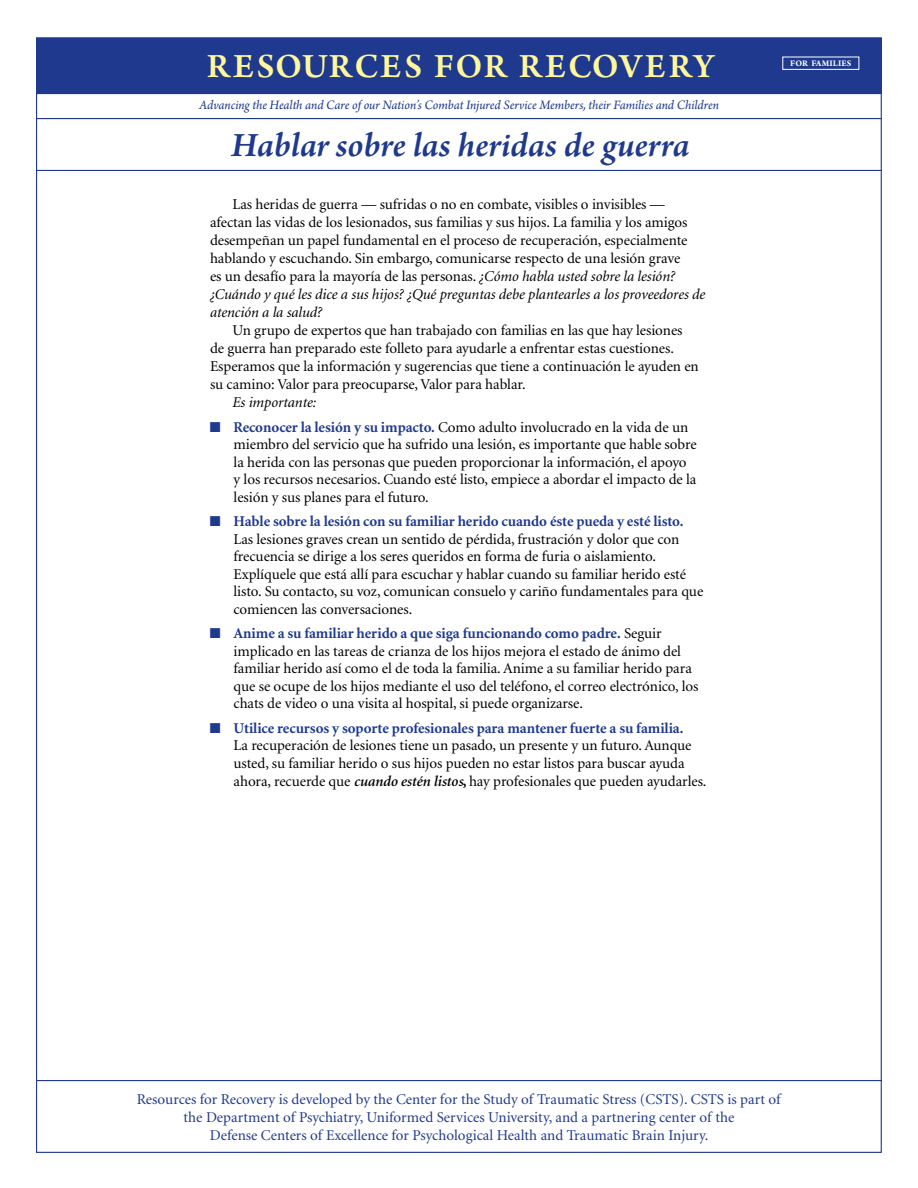
<style>
.page{position:relative;width:918px;height:1188px;background:#fff}
.page>*{position:absolute;margin:0;border:0;box-sizing:border-box;transform-origin:0 0}
.t1{font:italic 600 36px "Arno Pro";letter-spacing:-.005em;color:#1e398d}
.t2{font:600 36px "Arno Pro";letter-spacing:.055em;color:#fff799}
.t3{font:15px/17.5px "Minion";letter-spacing:-.005em;color:#000}
.t4{font:15px/18px "Minion";color:#1e398d;text-align:center}
.t5{font:italic 15px "Minion";letter-spacing:-.005em;color:#000}
.t6{font:italic 13.5px "Arno Pro";letter-spacing:-.005em;color:#1e398d}
.t7{font:700 9px "Arno Pro";letter-spacing:.01em;color:#fff}
.s1{font-style:italic}
.s2{color:#1e398d}
.s3{font-weight:700;color:#1e398d}
.s4{font-weight:600;font-style:italic}
.s5{font-weight:700}
</style>
<div class="page">
<div style="left:36px;top:38px;width:846px;height:56px;background:#1e398d"></div>
<div style="left:782px;top:57px;width:77px;height:13px;border:1px solid #fff"></div>
<hr style="left:36px;top:118px;width:846px;height:1px;background:#1e398d">
<hr style="left:36px;top:170px;width:846px;height:1px;background:#1e398d">
<hr style="left:36px;top:1080px;width:846px;height:1px;background:#1e398d">
<h1 class="t2" style="left:207px;top:45px;width:509px">RESOURCES FOR RECOVERY</h1>
<p class="t7" style="left:790px;top:58px;width:63px">FOR FAMILIES</p>
<p class="t6" style="left:199px;top:97px;width:521px">Advancing the Health and Care of our Nation’s Combat Injured Service Members, their Families and Children</p>
<h1 class="t1" style="left:231px;top:125px;width:460px">Hablar sobre las heridas de guerra</h1>
<p class="t3" style="left:210px;top:196px;width:497px;line-height:18px;text-indent:22px">Las heridas de guerra — sufridas o no en combate, visibles o invisibles — afectan las vidas de los lesionados, sus familias y sus hijos. La familia y los amigos desempeñan un papel fundamental en el proceso de recuperación, especialmente hablando y escuchando. Sin embargo, comunicarse respecto de una lesión grave<br>es un desafío para la mayoría de las personas. <span class="s1">¿Cómo habla usted sobre la lesión? ¿Cuándo y qué les dice a sus hijos? ¿Qué preguntas debe plantearles a los proveedores de atención a la salud?</span></p>
<p class="t3" style="left:210px;top:322px;width:490px;line-height:18px;text-indent:22px">Un grupo de expertos que han trabajado con familias en las que hay lesiones de guerra han preparado este folleto para ayudarle a enfrentar estas cuestiones.<br>Esperamos que la información y sugerencias que tiene a continuación le ayuden en su camino: Valor para preocuparse, Valor para hablar.</p>
<p class="t5" style="left:232px;top:395px;width:85px">Es importante:</p>
<p class="t3" style="left:234px;top:419px;width:465px;text-indent:-24px"><span class="s2">■</span> <span class="s3">Reconocer la lesión y su impacto.</span> Como adulto involucrado en la vida de un miembro del servicio que ha sufrido una lesión, es importante que hable sobre la herida con las personas que pueden proporcionar la información, el apoyo y los recursos necesarios. Cuando esté listo, empiece a abordar el impacto de la lesión y sus planes para el futuro.</p>
<p class="t3" style="left:234px;top:513px;width:471px;text-indent:-24px"><span class="s2">■</span> <span class="s3">Hable sobre la lesión con su familiar herido cuando éste pueda y esté listo.<br></span>Las lesiones graves crean un sentido de pérdida, frustración y dolor que con frecuencia se dirige a los seres queridos en forma de furia o aislamiento.<br>Explíquele que está allí para escuchar y hablar cuando su familiar herido esté listo. Su contacto, su voz, comunican consuelo y cariño fundamentales para que comiencen las conversaciones.</p>
<p class="t3" style="left:234px;top:625px;width:466px;text-indent:-24px"><span class="s2">■</span> <span class="s3">Anime a su familiar herido a que siga funcionando como padre.</span> Seguir implicado en las tareas de crianza de los hijos mejora el estado de ánimo del familiar herido así como el de toda la familia. Anime a su familiar herido para que se ocupe de los hijos mediante el uso del teléfono, el correo electrónico, los chats de video o una visita al hospital, si puede organizarse.</p>
<p class="t3" style="left:234px;top:720px;width:474px;text-indent:-24px"><span class="s2">■</span> <span class="s3">Utilice recursos y soporte profesionales para mantener fuerte a su familia.<br></span>La recuperación de lesiones tiene un pasado, un presente y un futuro. Aunque usted, su familiar herido o sus hijos pueden no estar listos para buscar ayuda ahora, recuerde que <span class="s4">cuando estén listos</span><span class="s5">,</span> hay profesionales que pueden ayudarles.</p>
<p class="t4" style="left:137px;top:1091px;width:645px">Resources for Recovery is developed by the Center for the Study of Traumatic Stress (CSTS). CSTS is part of the Department of Psychiatry, Uniformed Services University, and a partnering center of the<br>Defense Centers of Excellence for Psychological Health and Traumatic Brain Injury.</p>
</div>
